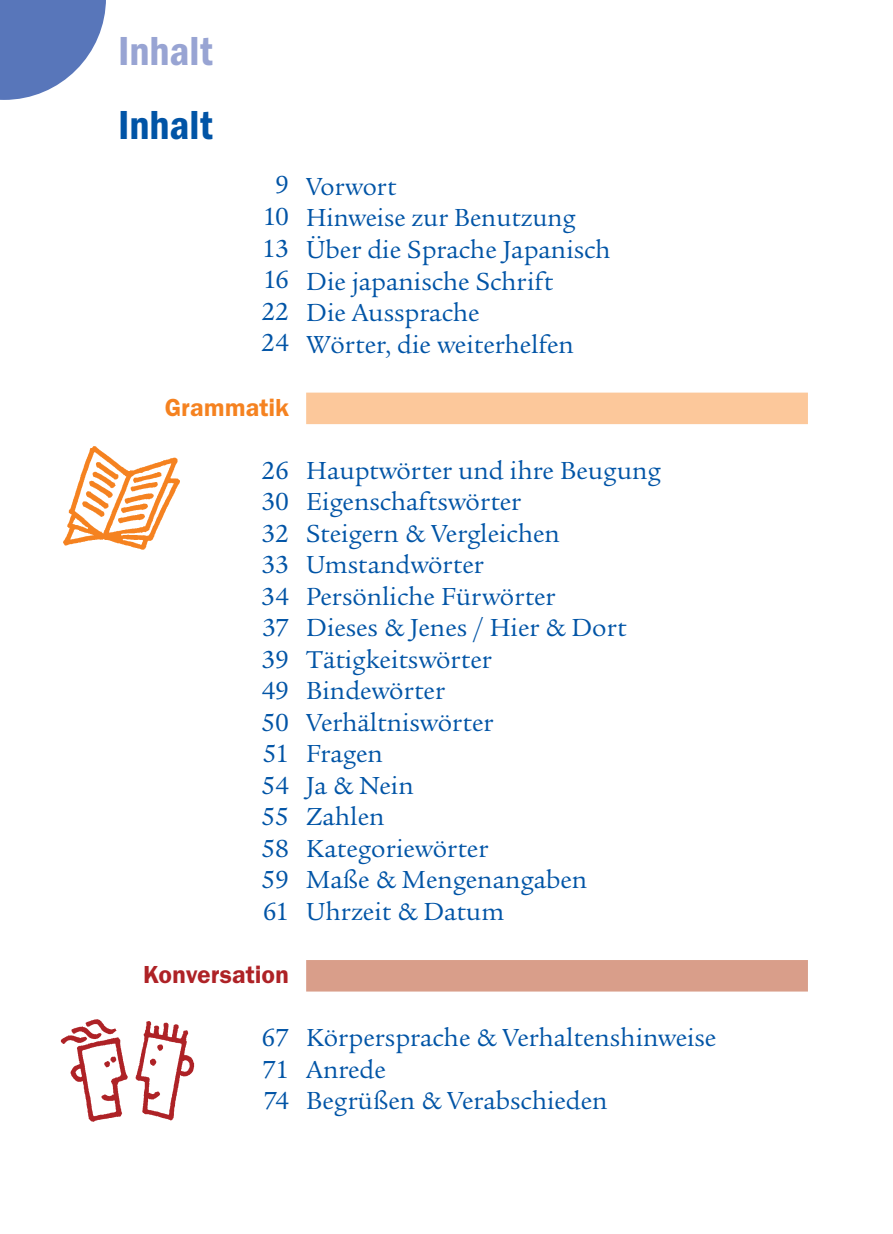
<style>
.page{position:relative;width:893px;height:1234px;background:#fff}
.page>*{position:absolute;margin:0;border:0;box-sizing:border-box;transform-origin:0 0}
.t1{font:600 condensed 42px "Franklin Got Itc T";color:#98a4d3}
.t2{font:600 condensed 42px "Franklin Got Itc T";color:#0154a6}
.t3{font:25.5px/31.5px "Legacy Ser Itc T";color:#0154a6}
.t4{font:600 25.5px "Franklin Got Itc T";color:#ae2226}
.t5{font:600 25.5px "Franklin Got Itc T";color:#f58220}
</style>
<div class="page">
<svg style="left:0;top:0;width:106px;height:100px"></svg>
<div style="left:306px;top:392px;width:502px;height:32px;background:#fcc89b"></div>
<div style="left:306px;top:959px;width:502px;height:32px;background:#d99e8a"></div>
<img style="left:60px;top:1019px;width:135px;height:103px">
<img style="left:63px;top:446px;width:117px;height:104px">
<h1 class="t1" style="left:118px;top:36px;width:96px">Inhalt</h1>
<h1 class="t2" style="left:118px;top:110px;width:96px">Inhalt</h1>
<p class="t3" style="left:261px;top:172px;width:29px;text-align:center">9<br>10<br>13<br>16<br>22<br>24</p>
<p class="t5" style="left:165px;top:398px;width:126px">Gram ma tik</p>
<p class="t3" style="left:306px;top:173px;width:306px">Vor wort<br>Hin weise zur Benut zung<br>Über die Spra che Japa nisch<br>Die japa ni sche Schrift<br>Die Aus spra che<br>Wör ter, die wei ter hel fen</p>
<p class="t3" style="left:261px;top:457px;width:29px;text-align:justify">26<br>30<br>32<br>33<br>34<br>37<br>39<br>49<br>50<br>51<br>54<br>55<br>58<br>59<br>61</p>
<p class="t3" style="left:306px;top:457px;width:356px">Haupt wör ter und ihre Beu gung<br>Eigen schafts wör ter<br>Stei gern &amp; Ver glei chen<br>Umstand wör ter<br>Per sön li che Für wör ter<br>Die ses &amp; Jenes / Hier &amp; Dort<br>Tätig keits wör ter<br>Bin de wör ter<br>Ver hält nis wör ter<br>Fra gen<br>Ja &amp; Nein<br>Zah len<br>Kate go rie wör ter<br>Maße &amp; Men gen an ga ben<br>Uhr zeit &amp; Datum</p>
<p class="t4" style="left:143px;top:965px;width:147px">Kon ver sa tion</p>
<p class="t3" style="left:262px;top:1024px;width:29px;text-align:justify">67<br>71<br>74</p>
<p class="t3" style="left:306px;top:1024px;width:412px">Kör per spra che &amp; Ver hal tens hinweise<br>Anrede<br>Begrü ßen &amp; Ver ab schie den</p>
</div>
